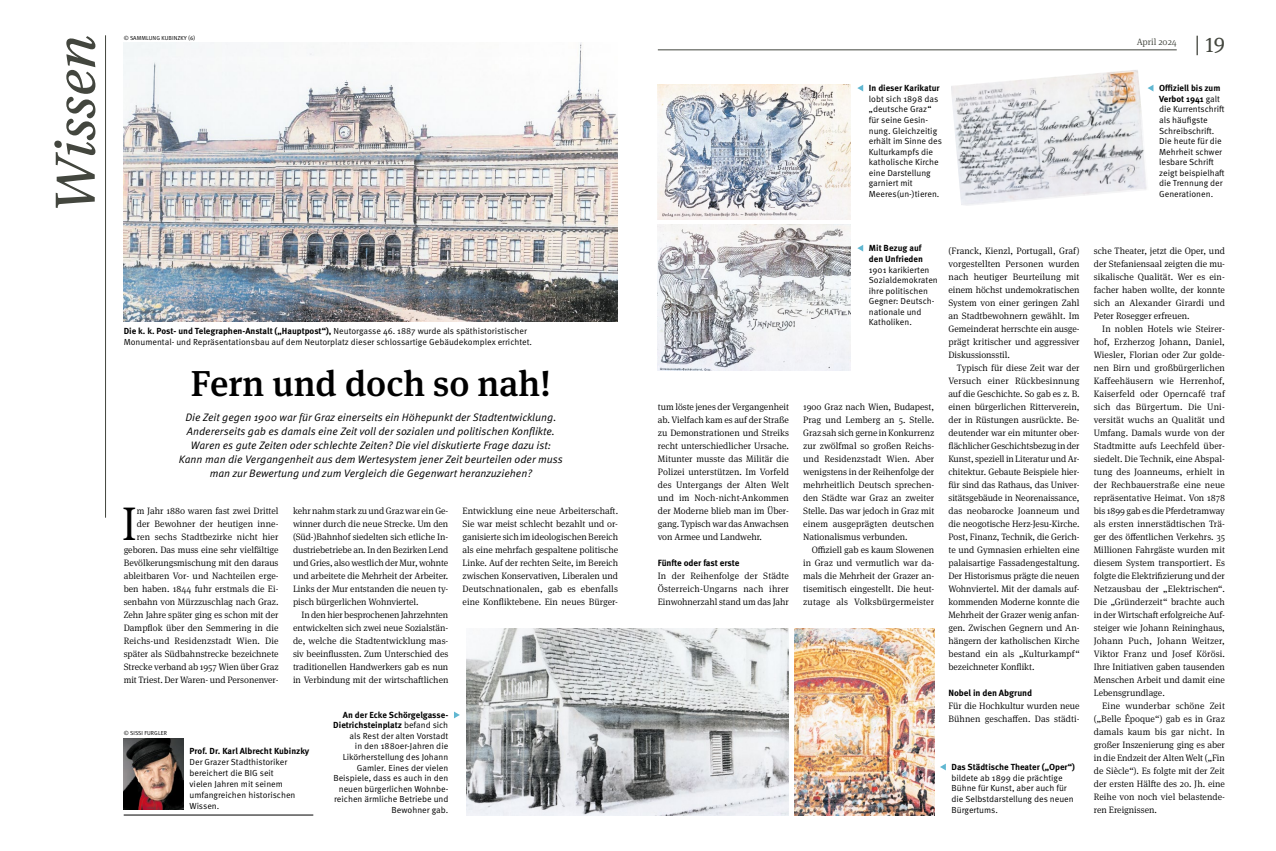
<style>
.page{position:relative;width:1276px;height:851px;background:#fff}
.page>*{position:absolute;margin:0;border:0;box-sizing:border-box;transform-origin:0 0}
.t1{font:60px "Utopia Std Capt It";letter-spacing:-.01em;color:#43463e}
.t2{font:300 47.4px "Meta Serif Pro";color:#000}
.t3{font:500 36px "Meta Serif Pro";color:#000}
.t4{font:21.4px "Meta Serif Pro";color:#43463e}
.t5{font:10.8px/14px "Meta Pro Norm Ita";color:#000;text-align:center}
.t6{font:300 9.3px/13px "Meta Serif Pro";letter-spacing:-.005em;color:#000;text-align:justify}
.t7{font:300 9.3px "Meta Serif Pro";color:#43463e}
.t8{font:700 9px "Meta Pro";letter-spacing:-.005em;color:#000}
.t9{font:8.8px/10.6px "Meta Pro Norm";color:#000}
.t10{font:700 8.8px/10.6px "Meta Pro";color:#000}
.t11{font:5.8px "Meta Pro Norm";letter-spacing:.01em;color:#000}
.s1{font-family:"Meta Pro Norm";font-weight:400}
</style>
<div class="page">
<hr style="left:658px;top:50px;width:518px;height:1px;background:#43463e">
<hr style="left:105px;top:35px;width:1px;height:482px;background:#43463e">
<hr style="left:124px;top:814px;width:189px;height:1px;background:#000">
<img style="left:124px;top:738px;width:60px;height:71px">
<img style="left:124px;top:43px;width:494px;height:279px">
<img style="left:658px;top:85px;width:192px;height:134px">
<img style="left:658px;top:225px;width:192px;height:146px">
<img style="left:467px;top:628px;width:322px;height:187px">
<img style="left:794px;top:628px;width:140px;height:187px">
<img style="left:951px;top:70px;width:196px;height:136px">
<svg style="left:1147px;top:85px;width:6px;height:6px"></svg>
<svg style="left:857px;top:85px;width:6px;height:6px"></svg>
<svg style="left:857px;top:245px;width:6px;height:6px"></svg>
<svg style="left:454px;top:711px;width:6px;height:7px"></svg>
<svg style="left:940px;top:763px;width:6px;height:7px"></svg>
<h1 class="t1" style="left:42px;top:214px;width:180px;rotate:-90deg">Wissen</h1>
<p class="t11" style="left:124px;top:33px;width:73px">© SAMMLUNG KUBINZKY (6)</p>
<p class="t10" style="left:124px;top:325px;width:405px">Die k. k. Post- und Telegraphen-Anstalt („Hauptpost“), <span class="s1">Neutorgasse 46. 1887 wurde als späthistoristischer</span></p>
<p class="t9" style="left:124px;top:336px;width:410px">Monumental- und Repräsentationsbau auf dem Neutorplatz dieser schlossartige Gebäudekomplex errichtet.</p>
<h3 class="t3" style="left:191px;top:355px;width:362px">Fern und doch so nah!</h3>
<p class="t5" style="left:179px;top:409px;width:385px">Die Zeit gegen 1900 war für Graz einerseits ein Höhepunkt der Stadtentwicklung.<br>Andererseits gab es damals eine Zeit voll der sozialen und politischen Konflikte.<br>Waren es gute Zeiten oder schlechte Zeiten? Die viel diskutierte Frage dazu ist:<br>Kann man die Vergangenheit aus dem Wertesystem jener Zeit beurteilen oder muss man zur Bewertung und zum Vergleich die Gegenwart heranzuziehen?</p>
<p class="t6" style="left:124px;top:503px;width:156px;text-align:right">m Jahr 1880 waren fast zwei Drittel der Bewohner der heutigen inne&shy;ren sechs Stadtbezirke nicht hier geboren. Das muss eine sehr vielfältige Bevölkerungsmischung mit den daraus ableitbaren Vor- und Nachteilen erge&shy;ben haben. 1844 fuhr erstmals die Ei&shy;senbahn von Mürzzuschlag nach Graz.<br>Zehn Jahre später ging es schon mit der Dampflok über den Semmering in die Reichs-und Residenzstadt Wien. Die später als Südbahnstrecke bezeichnete Strecke verband ab 1957 Wien über Graz mit Triest. Der Waren- und Personenver-</p>
<h2 class="t2" style="left:122px;top:489px;width:17px">I</h2>
<p class="t6" style="left:293px;top:503px;width:157px">kehr nahm stark zu und Graz war ein Ge&shy;winner durch die neue Strecke. Um den (Süd-)Bahnhof siedelten sich etliche In&shy;dustriebetriebe an. In den Bezirken Lend und Gries, also westlich der Mur, wohnte und arbeitete die Mehrheit der Arbeiter.<br>Links der Mur entstanden die neuen ty&shy;pisch bürgerlichen Wohnviertel.</p>
<p class="t6" style="left:293px;top:607px;width:157px;text-indent:9px">In den hier besprochenen Jahrzehnten entwickelten sich zwei neue Sozialstän&shy;de, welche die Stadtentwicklung mas&shy;siv beeinflussten. Zum Unterschied des traditionellen Handwerkers gab es nun in Verbindung mit der wirtschaftlichen</p>
<p class="t11" style="left:124px;top:729px;width:45px">© SISSI FURGLER</p>
<p class="t10" style="left:189px;top:745px;width:121px">Prof. Dr. Karl Albrecht Kubinzky</p>
<p class="t9" style="left:189px;top:756px;width:107px;line-height:11px">Der Grazer Stadthistoriker bereichert die BIG seit vielen Jahren mit seinem umfangreichen historischen<br>Wissen.</p>
<p class="t10" style="left:333px;top:708px;width:116px;text-align:right">An der Ecke Schörgelgasse-<br>Dietrichsteinplatz <span class="s1">befand sich</span></p>
<p class="t9" style="left:333px;top:729px;width:117px;text-align:right">als Rest der alten Vorstadt<br>in den 1880er-Jahren die<br>Likörherstellung des Johann<br>Gamler. Eines der vielen<br>Beispiele, dass es auch in den neuen bürgerlichen Wohnbe&shy;reichen ärmliche Betriebe und<br>Bewohner gab.</p>
<p class="t6" style="left:462px;top:503px;width:157px">Entwicklung eine neue Arbeiterschaft.<br>Sie war meist schlecht bezahlt und or&shy;ganisierte sich im ideologischen Bereich als eine mehrfach gespaltene politische Linke. Auf der rechten Seite, im Bereich zwischen Konservativen, Liberalen und Deutschnationalen, gab es ebenfalls eine Konfliktebene. Ein neues Bürger-</p>
<p class="t10" style="left:869px;top:82px;width:72px">In dieser Karikatur</p>
<p class="t9" style="left:869px;top:93px;width:75px">lobt sich 1898 das „deutsche Graz“ für seine Gesin&shy;nung. Gleichzeitig erhält im Sinne des<br>Kulturkampfs die katholische Kirche eine Darstellung garniert mit<br>Meeres(un-)tieren.</p>
<p class="t7" style="left:1136px;top:35px;width:41px">April 2024</p>
<h3 class="t4" style="left:1195px;top:29px;width:31px">| 19</h3>
<p class="t10" style="left:1159px;top:82px;width:63px">Offiziell bis zum<br>Verbot 1941 <span class="s1">galt</span></p>
<p class="t9" style="left:1159px;top:103px;width:67px">die Kurrentschrift als häufigste<br>Schreibschrift.<br>Die heute für die<br>Mehrheit schwer lesbare Schrift zeigt beispielhaft die Trennung der<br>Generationen.</p>
<p class="t6" style="left:658px;top:399px;width:133px">tum löste jenes der Vergangenheit ab. Vielfach kam es auf der Straße zu Demonstrationen und Streiks recht unterschiedlicher Ursache.<br>Mitunter musste das Militär die Polizei unterstützen. Im Vorfeld des Untergangs der Alten Welt und im Noch-nicht-Ankommen der Moderne blieb man im Über&shy;gang. Typisch war das Anwachsen von Armee und Landwehr.</p>
<p class="t8" style="left:658px;top:555px;width:83px">Fünfte oder fast erste</p>
<p class="t6" style="left:658px;top:568px;width:133px">In der Reihenfolge der Städte Österreich-Ungarns nach ihrer Einwohnerzahl stand um das Jahr</p>
<p class="t10" style="left:869px;top:242px;width:56px">Mit Bezug auf den Unfrieden</p>
<p class="t9" style="left:869px;top:263px;width:70px">1901 karikierten<br>Sozialdemokraten ihre politischen<br>Gegner: Deutsch&shy;nationale und<br>Katholiken.</p>
<p class="t6" style="left:803px;top:399px;width:133px">1900 Graz nach Wien, Budapest, Prag und Lemberg an 5. Stelle.<br>Graz sah sich gerne in Konkurrenz zur zwölfmal so großen Reichs&shy;und Residenzstadt Wien. Aber wenigstens in der Reihenfolge der mehrheitlich Deutsch sprechen&shy;den Städte war Graz an zweiter Stelle. Das war jedoch in Graz mit einem ausgeprägten deutschen Nationalismus verbunden.</p>
<p class="t6" style="left:803px;top:542px;width:133px;text-indent:9px">Offiziell gab es kaum Slowenen in Graz und vermutlich war da&shy;mals die Mehrheit der Grazer an&shy;tisemitisch eingestellt. Die heut&shy;zutage als Volksbürgermeister</p>
<p class="t6" style="left:948px;top:243px;width:133px">(Franck, Kienzl, Portugall, Graf) vorgestellten Personen wurden nach heutiger Beurteilung mit einem höchst undemokratischen System von einer geringen Zahl an Stadtbewohnern gewählt. Im Gemeinderat herrschte ein ausge&shy;prägt kritischer und aggressiver Diskussionsstil.</p>
<p class="t6" style="left:948px;top:360px;width:133px;text-indent:9px">Typisch für diese Zeit war der Versuch einer Rückbesinnung auf die Geschichte. So gab es z. B. einen bürgerlichen Ritterverein, der in Rüstungen ausrückte. Be&shy;deutender war ein mitunter ober&shy;flächlicher Geschichtsbezug in der Kunst, speziell in Literatur und Ar&shy;chitektur. Gebaute Beispiele hier&shy;für sind das Rathaus, das Univer&shy;sitätsgebäude in Neorenaissance, das neobarocke Joanneum und die neogotische Herz-Jesu-Kirche.<br>Post, Finanz, Technik, die Gerich&shy;te und Gymnasien erhielten eine palaisartige Fassadengestaltung.<br>Der Historismus prägte die neuen Wohnviertel. Mit der damals auf&shy;kommenden Moderne konnte die Mehrheit der Grazer wenig anfan&shy;gen. Zwischen Gegnern und An&shy;hängern der katholischen Kirche bestand ein als „Kulturkampf“ bezeichneter Konflikt.</p>
<p class="t8" style="left:948px;top:685px;width:85px">Nobel in den Abgrund</p>
<p class="t6" style="left:948px;top:698px;width:133px">Für die Hochkultur wurden neue<br>Bühnen geschaffen. Das städti-</p>
<p class="t10" style="left:951px;top:761px;width:125px">Das Städtische Theater („Oper“)</p>
<p class="t9" style="left:951px;top:771px;width:124px">bildete ab 1899 die prächtige<br>Bühne für Kunst, aber auch für die Selbstdarstellung des neuen<br>Bürgertums.</p>
<p class="t6" style="left:1093px;top:243px;width:133px">sche Theater, jetzt die Oper, und der Stefaniensaal zeigten die mu&shy;sikalische Qualität. Wer es ein&shy;facher haben wollte, der konnte sich an Alexander Girardi und Peter Rosegger erfreuen.</p>
<p class="t6" style="left:1093px;top:321px;width:133px;text-indent:9px">In noblen Hotels wie Steirer&shy;hof, Erzherzog Johann, Daniel, Wiesler, Florian oder Zur golde&shy;nen Birn und großbürgerlichen Kaffeehäusern wie Herrenhof, Kaiserfeld oder Operncafé traf sich das Bürgertum. Die Uni&shy;versität wuchs an Qualität und Umfang. Damals wurde von der Stadtmitte aufs Leechfeld über&shy;siedelt. Die Technik, eine Abspal&shy;tung des Joanneums, erhielt in der Rechbauerstraße eine neue repräsentative Heimat. Von 1878 bis 1899 gab es die Pferdetramway als ersten innerstädtischen Trä&shy;ger des öffentlichen Verkehrs. 35<br>Millionen Fahrgäste wurden mit diesem System transportiert. Es folgte die Elektrifizierung und der Netzausbau der „Elektrischen“.<br>Die „Gründerzeit“ brachte auch in der Wirtschaft erfolgreiche Auf&shy;steiger wie Johann Reininghaus, Johann Puch, Johann Weitzer, Viktor Franz und Josef Körösi.<br>Ihre Initiativen gaben tausenden Menschen Arbeit und damit eine Lebensgrundlage.</p>
<p class="t6" style="left:1093px;top:698px;width:133px;text-indent:9px">Eine wunderbar schöne Zeit („Belle Époque“) gab es in Graz damals kaum bis gar nicht. In großer Inszenierung ging es aber in die Endzeit der Alten Welt („Fin de Siècle“). Es folgte mit der Zeit der ersten Hälfte des 20. Jh. eine Reihe von noch viel belastende&shy;ren Ereignissen.</p>
</div>
